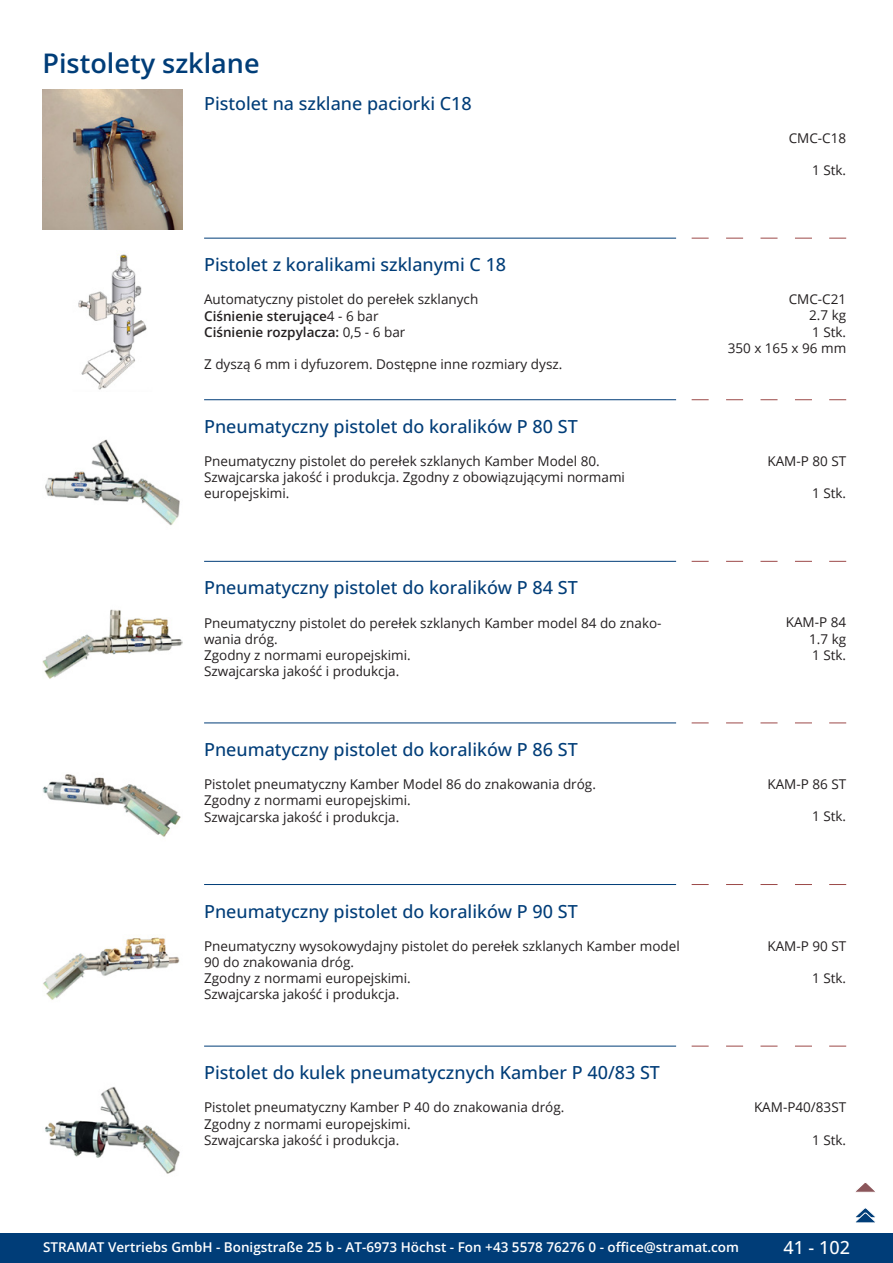
<style>
.page{position:relative;width:893px;height:1263px;background:#fff}
.page>*{position:absolute;margin:0;border:0;box-sizing:border-box;transform-origin:0 0}
.GruppeName{font:600 27px "Open Sans";color:#003d78}
.ArtikelName{font:500 18px "Open Sans";color:#003d78}
.t1{font:500 18px "Open Sans";color:#fff}
.Beschreibung{font:13.5px/16.2px "Open Sans";color:#231f20}
.ArtikelNummer{font:13.5px "Open Sans";color:#231f20}
.t2{font:600 13.5px "Open Sans";color:#fff}
.s1{font-weight:600}
</style>
<div class="page">
<div style="left:0;top:1233px;width:893px;height:30px;background:#003d78"></div>
<img style="left:43px;top:89px;width:140px;height:141px">
<img style="left:78px;top:254px;width:69px;height:136px">
<svg style="left:692px;top:238px;width:17px;height:1px"></svg>
<svg style="left:726px;top:238px;width:17px;height:1px"></svg>
<svg style="left:760px;top:238px;width:17px;height:1px"></svg>
<svg style="left:795px;top:238px;width:17px;height:1px"></svg>
<svg style="left:829px;top:238px;width:17px;height:1px"></svg>
<hr style="left:204px;top:238px;width:472px;height:1px;background:#003d78">
<img style="left:45px;top:439px;width:135px;height:87px">
<svg style="left:692px;top:399px;width:17px;height:1px"></svg>
<svg style="left:726px;top:399px;width:17px;height:1px"></svg>
<svg style="left:760px;top:399px;width:17px;height:1px"></svg>
<svg style="left:795px;top:399px;width:17px;height:1px"></svg>
<svg style="left:829px;top:399px;width:17px;height:1px"></svg>
<hr style="left:204px;top:399px;width:472px;height:1px;background:#003d78">
<img style="left:43px;top:609px;width:140px;height:70px">
<svg style="left:692px;top:561px;width:17px;height:1px"></svg>
<svg style="left:726px;top:561px;width:17px;height:1px"></svg>
<svg style="left:760px;top:561px;width:17px;height:1px"></svg>
<svg style="left:795px;top:561px;width:17px;height:1px"></svg>
<svg style="left:829px;top:561px;width:17px;height:1px"></svg>
<hr style="left:204px;top:561px;width:472px;height:1px;background:#003d78">
<img style="left:43px;top:774px;width:138px;height:63px">
<svg style="left:692px;top:723px;width:17px;height:1px"></svg>
<svg style="left:726px;top:723px;width:17px;height:1px"></svg>
<svg style="left:760px;top:723px;width:17px;height:1px"></svg>
<svg style="left:795px;top:723px;width:17px;height:1px"></svg>
<svg style="left:829px;top:723px;width:17px;height:1px"></svg>
<hr style="left:204px;top:723px;width:472px;height:1px;background:#003d78">
<img style="left:43px;top:937px;width:137px;height:63px">
<svg style="left:692px;top:884px;width:17px;height:1px"></svg>
<svg style="left:726px;top:884px;width:17px;height:1px"></svg>
<svg style="left:760px;top:884px;width:17px;height:1px"></svg>
<svg style="left:795px;top:884px;width:17px;height:1px"></svg>
<svg style="left:829px;top:884px;width:17px;height:1px"></svg>
<hr style="left:204px;top:884px;width:472px;height:1px;background:#003d78">
<img style="left:45px;top:1087px;width:135px;height:87px">
<svg style="left:692px;top:1046px;width:17px;height:1px"></svg>
<svg style="left:726px;top:1046px;width:17px;height:1px"></svg>
<svg style="left:760px;top:1046px;width:17px;height:1px"></svg>
<svg style="left:795px;top:1046px;width:17px;height:1px"></svg>
<svg style="left:829px;top:1046px;width:17px;height:1px"></svg>
<hr style="left:204px;top:1046px;width:472px;height:1px;background:#003d78">
<svg style="left:856px;top:1183px;width:19px;height:9px"></svg>
<svg style="left:855px;top:1208px;width:21px;height:15px"></svg>
<p class="GruppeName" style="left:43px;top:44px;width:219px">Pistolety szklane</p>
<p class="ArtikelName" style="left:204px;top:91px;width:269px">Pistolet na szklane paciorki C18</p>
<p class="ArtikelName" style="left:204px;top:252px;width:304px">Pistolet z koralikami szklanymi C 18</p>
<p class="Beschreibung" style="left:204px;top:291px;width:276px">Automatyczny pistolet do perełek szklanych<br><span class="s1">Ciśnienie sterujące</span>4 - 6 bar<br><span class="s1">Ciśnienie rozpylacza:</span> 0,5 - 6 bar</p>
<p class="Beschreibung" style="left:204px;top:356px;width:360px">Z dyszą 6 mm i dyfuzorem. Dostępne inne rozmiary dysz.</p>
<p class="ArtikelNummer" style="left:789px;top:128px;width:59px">CMC-C18</p>
<p class="ArtikelNummer" style="left:812px;top:161px;width:36px">1 Stk.</p>
<p class="ArtikelNummer" style="left:789px;top:290px;width:59px">CMC-C21</p>
<p class="ArtikelNummer" style="left:809px;top:306px;width:39px">2.7 kg</p>
<p class="ArtikelNummer" style="left:812px;top:322px;width:36px">1 Stk.</p>
<p class="ArtikelNummer" style="left:728px;top:339px;width:120px">350 x 165 x 96 mm</p>
<p class="ArtikelName" style="left:204px;top:414px;width:375px">Pneumatyczny pistolet do koralików P 80 ST</p>
<p class="Beschreibung" style="left:204px;top:453px;width:422px">Pneumatyczny pistolet do perełek szklanych Kamber Model 80.<br>Szwajcarska jakość i produkcja. Zgodny z obowiązującymi normami europejskimi.</p>
<p class="ArtikelNummer" style="left:767px;top:452px;width:80px">KAM-P 80 ST</p>
<p class="ArtikelNummer" style="left:812px;top:484px;width:36px">1 Stk.</p>
<p class="ArtikelName" style="left:204px;top:575px;width:375px">Pneumatyczny pistolet do koralików P 84 ST</p>
<p class="Beschreibung" style="left:204px;top:614px;width:458px">Pneumatyczny pistolet do perełek szklanych Kamber model 84 do znako&shy;wania dróg.<br>Zgodny z normami europejskimi.<br>Szwajcarska jakość i produkcja.</p>
<p class="ArtikelNummer" style="left:786px;top:613px;width:62px">KAM-P 84</p>
<p class="ArtikelNummer" style="left:809px;top:629px;width:39px">1.7 kg</p>
<p class="ArtikelNummer" style="left:812px;top:646px;width:36px">1 Stk.</p>
<p class="ArtikelName" style="left:204px;top:737px;width:375px">Pneumatyczny pistolet do koralików P 86 ST</p>
<p class="Beschreibung" style="left:204px;top:776px;width:393px">Pistolet pneumatyczny Kamber Model 86 do znakowania dróg.<br>Zgodny z normami europejskimi.<br>Szwajcarska jakość i produkcja.</p>
<p class="ArtikelNummer" style="left:767px;top:775px;width:80px">KAM-P 86 ST</p>
<p class="ArtikelNummer" style="left:812px;top:807px;width:36px">1 Stk.</p>
<p class="ArtikelName" style="left:204px;top:899px;width:375px">Pneumatyczny pistolet do koralików P 90 ST</p>
<p class="Beschreibung" style="left:204px;top:937px;width:477px">Pneumatyczny wysokowydajny pistolet do perełek szklanych Kamber model 90 do znakowania dróg.<br>Zgodny z normami europejskimi.<br>Szwajcarska jakość i produkcja.</p>
<p class="ArtikelNummer" style="left:767px;top:936px;width:80px">KAM-P 90 ST</p>
<p class="ArtikelNummer" style="left:812px;top:969px;width:36px">1 Stk.</p>
<p class="ArtikelName" style="left:204px;top:1060px;width:457px">Pistolet do kulek pneumatycznych Kamber P 40/83 ST</p>
<p class="Beschreibung" style="left:204px;top:1099px;width:362px">Pistolet pneumatyczny Kamber P 40 do znakowania dróg.<br>Zgodny z normami europejskimi.<br>Szwajcarska jakość i produkcja.</p>
<p class="ArtikelNummer" style="left:754px;top:1098px;width:94px">KAM-P40/83ST</p>
<p class="ArtikelNummer" style="left:812px;top:1130px;width:36px">1 Stk.</p>
<p class="t2" style="left:43px;top:1238px;width:698px">STRAMAT Vertriebs GmbH - Bonigstraße 25 b - AT-6973 Höchst - Fon +43 5578 76276 0 - office@stramat.com</p>
<h2 class="t1" style="left:783px;top:1234px;width:68px">41 - 102</h2>
</div>
